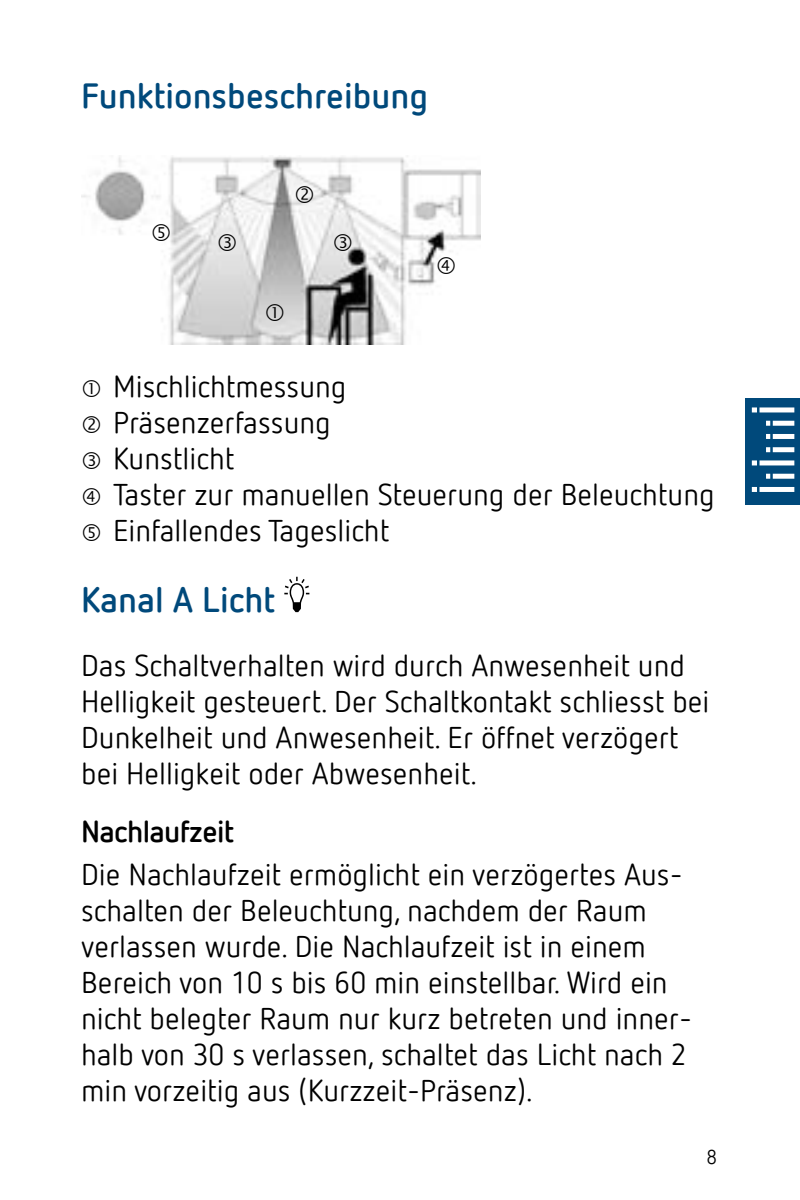
<style>
.page{position:relative;width:800px;height:1200px;background:#fff}
.page>*{position:absolute;margin:0;border:0;box-sizing:border-box;transform-origin:0 0}
.t1{font:700 35px "Netto Offc Pro";color:#00497b}
.t2{font:30px/36px "Netto Offc Pro";color:#000}
.t3{font:700 30px "Netto Offc Pro";letter-spacing:-.02em;color:#000}
.t4{font:20px "Netto Offc Pro";color:#000}
</style>
<div class="page">
<div style="left:745px;top:398px;width:55px;height:106px;background:#00497b"></div>
<div style="left:752px;top:407px;width:42px;height:5px;background:#fff"></div>
<div style="left:766px;top:421px;width:28px;height:5px;background:#fff"></div>
<div style="left:766px;top:434px;width:28px;height:5px;background:#fff"></div>
<div style="left:766px;top:447px;width:28px;height:5px;background:#fff"></div>
<div style="left:766px;top:474px;width:28px;height:5px;background:#fff"></div>
<div style="left:752px;top:460px;width:42px;height:5px;background:#fff"></div>
<div style="left:752px;top:487px;width:42px;height:5px;background:#fff"></div>
<hr style="left:757px;top:406px;width:3px;height:92px;background:#00497b">
<hr style="left:770px;top:419px;width:3px;height:36px;background:#00497b">
<hr style="left:770px;top:470px;width:3px;height:14px;background:#00497b">
<img style="left:81px;top:155px;width:400px;height:189px">
<svg style="left:284px;top:577px;width:25px;height:35px"></svg>
<svg style="left:266px;top:304px;width:17px;height:17px"></svg>
<svg style="left:296px;top:186px;width:17px;height:17px"></svg>
<svg style="left:219px;top:234px;width:17px;height:17px"></svg>
<svg style="left:438px;top:257px;width:17px;height:17px"></svg>
<svg style="left:153px;top:223px;width:17px;height:18px"></svg>
<svg style="left:335px;top:234px;width:17px;height:17px"></svg>
<p class="t1" style="left:81px;top:73px;width:349px">Funktionsbeschreibung</p>
<p class="t2" style="left:113px;top:368px;width:603px">Mischlichtmessung<br>Präsenzerfassung<br>Kunstlicht<br>Taster zur manuellen Steuerung der Beleuchtung<br>Einfallendes Tageslicht</p>
<p class="t1" style="left:81px;top:576px;width:196px">Kanal A Licht</p>
<p class="t2" style="left:81px;top:647px;width:630px">Das Schaltverhalten wird durch Anwesenheit und Helligkeit gesteuert. Der Schaltkontakt schliesst bei Dunkelheit und Anwesenheit. Er öffnet verzögert bei Helligkeit oder Abwesenheit.</p>
<p class="t3" style="left:81px;top:811px;width:155px">Nachlaufzeit</p>
<p class="t2" style="left:81px;top:855px;width:612px">Die Nachlaufzeit ermöglicht ein verzögertes Aus&shy;schalten der Beleuchtung, nachdem der Raum verlassen wurde. Die Nachlaufzeit ist in einem Bereich von 10 s bis 60 min einstellbar. Wird ein nicht belegter Raum nur kurz betreten und inner&shy;halb von 30 s verlassen, schaltet das Licht nach 2 min vorzeitig aus (Kurzzeit-Präsenz).</p>
<p class="t4" style="left:707px;top:1144px;width:12px">8</p>
</div>
